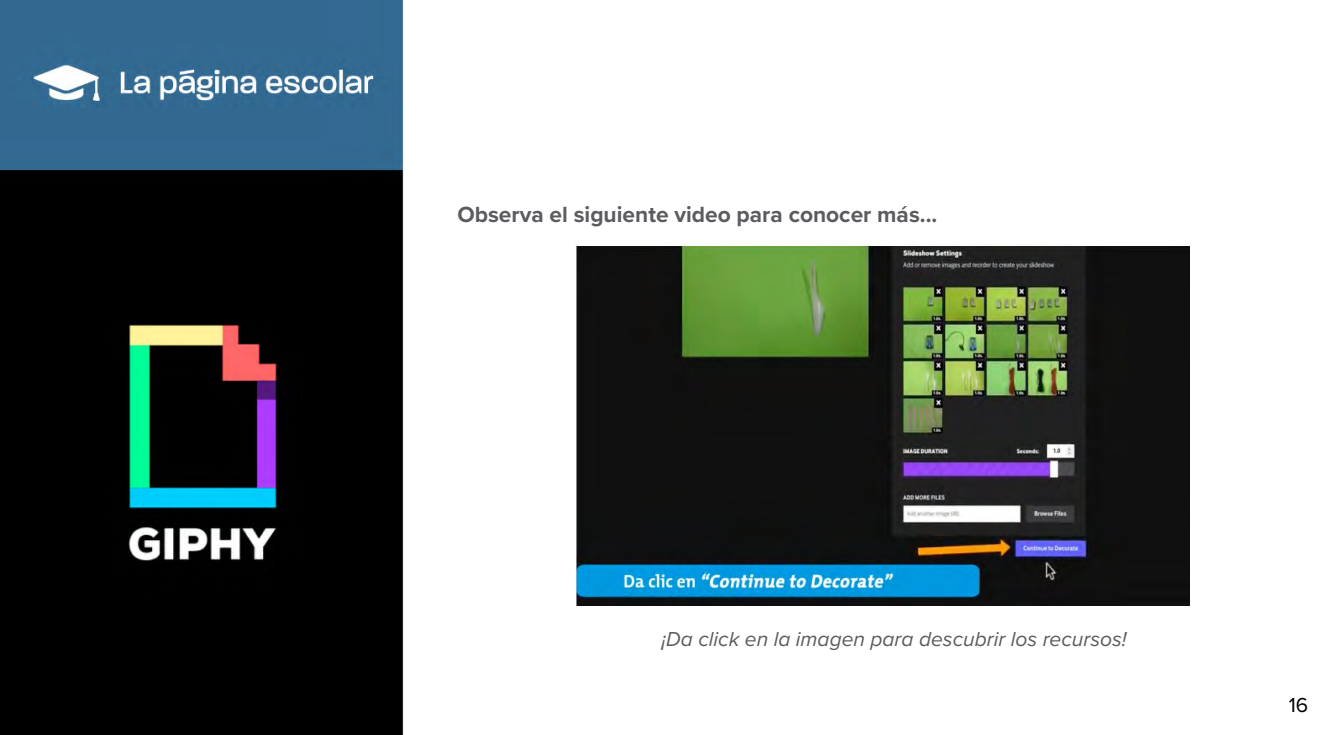
<style>
.page{position:relative;width:1330px;height:735px;background:#fff}
.page>*{position:absolute;margin:0;border:0;box-sizing:border-box;transform-origin:0 0}
.t1{font:700 22.75px "Proxima Nova";color:#5c5b5f}
.t2{font:italic 21px "Proxima Nova";color:#5c5b5f}
.t3{font:21px "Proxima Nova";color:#000}
</style>
<div class="page">
<img style="left:0;top:0;width:1190px;height:735px">
<img style="left:575px;top:244px;width:615px;height:361px">
<p class="t1" style="left:457px;top:197px;width:481px">Observa el siguiente video para conocer más...</p>
<p class="t2" style="left:661px;top:624px;width:467px">¡Da click en la imagen para descubrir los recursos!</p>
<p class="t3" style="left:1289px;top:689px;width:21px">16</p>
</div>
